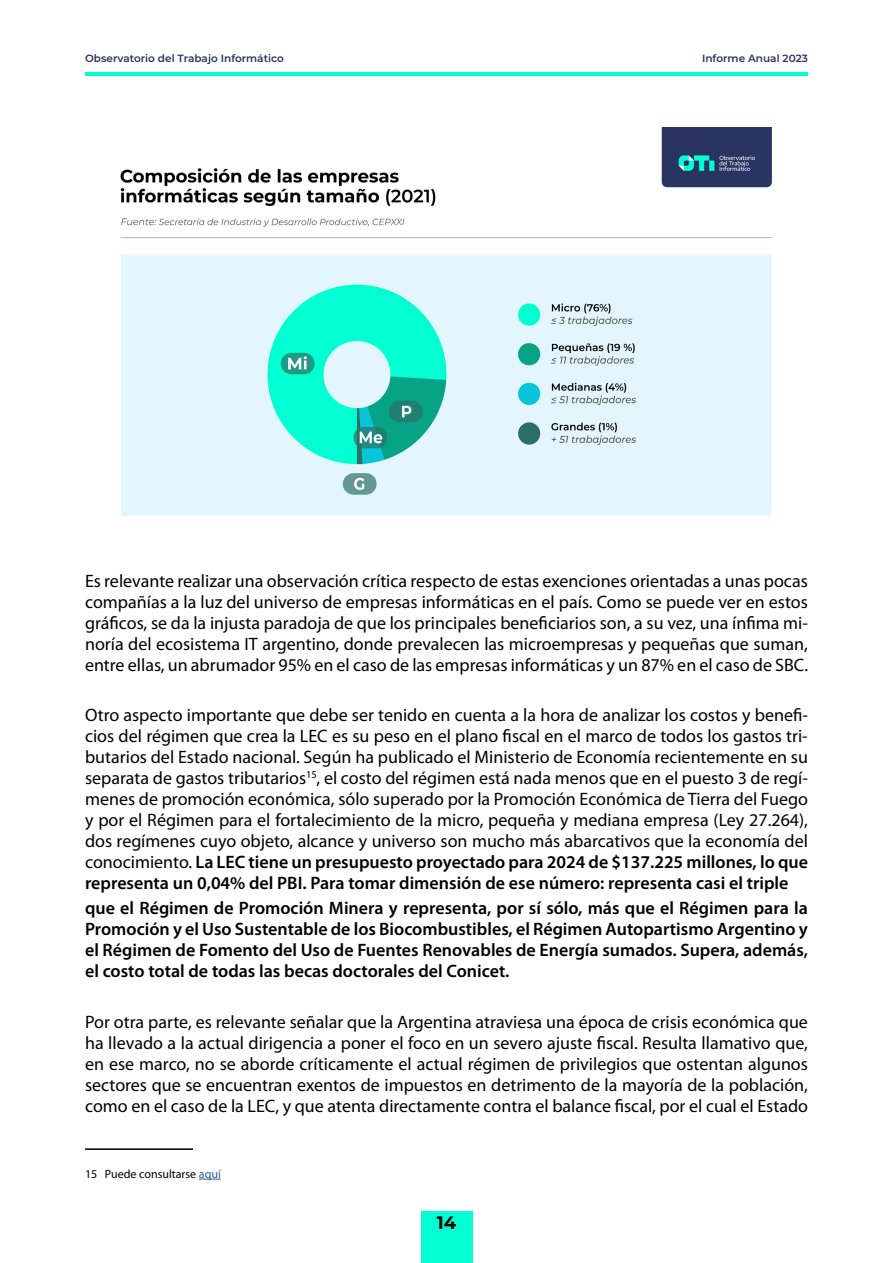
<style>
.page{position:relative;width:893px;height:1263px;background:#fff}
.page>*{position:absolute;margin:0;border:0;box-sizing:border-box;transform-origin:0 0}
.t1{font:18px/21px "Myriad Pro";color:#000;text-align:justify}
.t2{font:600 18px/21px "Myriad Pro";color:#000;text-align:justify}
.t3{font:700 18px "Montserrat";color:#000}
.t4{font:12px "Myriad Pro";color:#000}
.t5{font:600 10.5px "Montserrat";color:#273361}
.s1{font-weight:600}
.s2{color:#275b9b}
</style>
<div class="page">
<hr style="left:85px;top:72px;width:723px;height:3px;background:#00ffd1">
<div style="left:421px;top:1212px;width:51px;height:51px;background:#00ffd1"></div>
<hr style="left:85px;top:1148px;width:108px;height:2px;background:#000">
<svg style="left:199px;top:1179px;width:22px;height:1px"></svg>
<img style="left:120px;top:128px;width:652px;height:388px">
<p class="t5" style="left:85px;top:51px;width:200px">Observatorio del Trabajo Informático</p>
<p class="t5" style="left:702px;top:51px;width:107px">Informe Anual 2023</p>
<p class="t1" style="left:85px;top:570px;width:724px">Es relevante realizar una observación crítica respecto de estas exenciones orientadas a unas pocas compañías a la luz del universo de empresas informáticas en el país. Como se puede ver en estos gráficos, se da la injusta paradoja de que los principales beneficiarios son, a su vez, una ínfima mi&shy;noría del ecosistema IT argentino, donde prevalecen las microempresas y pequeñas que suman, entre ellas, un abrumador 95% en el caso de las empresas informáticas y un 87% en el caso de SBC.</p>
<p class="t1" style="left:85px;top:704px;width:724px">Otro aspecto importante que debe ser tenido en cuenta a la hora de analizar los costos y benefi&shy;cios del régimen que crea la LEC es su peso en el plano fiscal en el marco de todos los gastos tri&shy;butarios del Estado nacional. Según ha publicado el Ministerio de Economía recientemente en su separata de gastos tributarios<sup>15</sup>, el costo del régimen está nada menos que en el puesto 3 de regí&shy;menes de promoción económica, sólo superado por la Promoción Económica de Tierra del Fuego y por el Régimen para el fortalecimiento de la micro, pequeña y mediana empresa (Ley 27.264), dos regímenes cuyo objeto, alcance y universo son mucho más abarcativos que la economía del conocimiento. <span class="s1">La LEC tiene un presupuesto proyectado para 2024 de $137.225 millones, lo que representa un 0,04% del PBI. Para tomar dimensión de ese número: representa casi el triple</span></p>
<p class="t2" style="left:85px;top:897px;width:724px">que el Régimen de Promoción Minera y representa, por sí sólo, más que el Régimen para la Promoción y el Uso Sustentable de los Biocombustibles, el Régimen Autopartismo Argentino y el Régimen de Fomento del Uso de Fuentes Renovables de Energía sumados. Supera, además, el costo total de todas las becas doctorales del Conicet.</p>
<p class="t1" style="left:85px;top:1011px;width:724px">Por otra parte, es relevante señalar que la Argentina atraviesa una época de crisis económica que ha llevado a la actual dirigencia a poner el foco en un severo ajuste fiscal. Resulta llamativo que, en ese marco, no se aborde críticamente el actual régimen de privilegios que ostentan algunos sectores que se encuentran exentos de impuestos en detrimento de la mayoría de la población, como en el caso de la LEC, y que atenta directamente contra el balance fiscal, por el cual el Estado</p>
<p class="t4" style="left:85px;top:1166px;width:137px">15 Puede consultarse <span class="s2">aquí</span></p>
<p class="t3" style="left:437px;top:1210px;width:21px">14</p>
</div>
